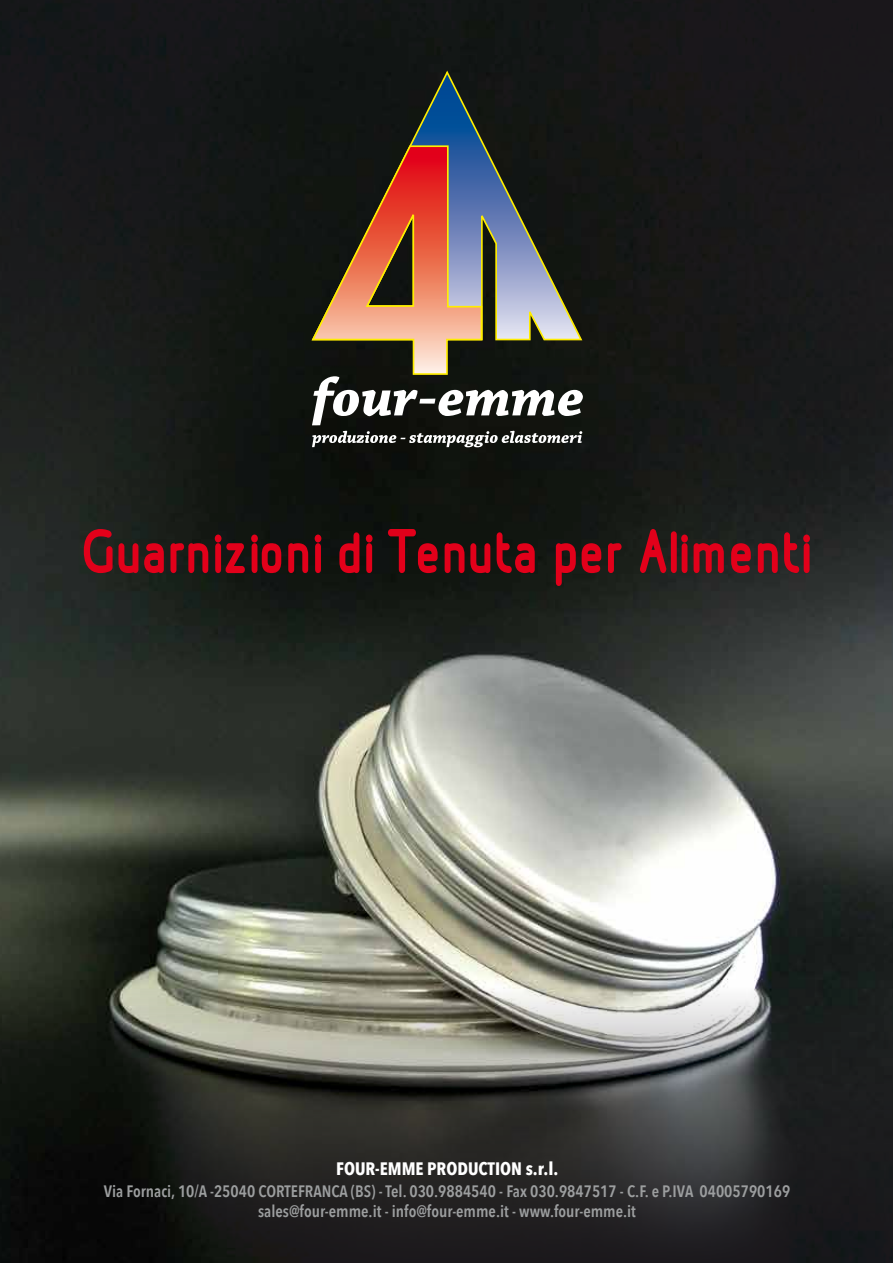
<style>
.page{position:relative;width:893px;height:1263px;background:#fff}
.page>*{position:absolute;margin:0;border:0;box-sizing:border-box;transform-origin:0 0}
.t1{font:700 66.75px "Designio";color:#e2001a;scale:.84 1}
.t2{font:700 18px "Avenir Next Condensed";color:#fff}
.t3{font:600 16.5px/19.8px "Avenir Next Condensed";color:#9c9e9f;text-align:center}
</style>
<div class="page">
<img style="left:0;top:550px;width:893px;height:437px">
<div style="left:0;top:0;width:893px;height:550px;background:linear-gradient(to right,#141816,#161717)"></div>
<svg style="left:0;top:987px;width:893px;height:276px;background:#3b3c39"></svg>
<svg style="left:310px;top:70px;width:274px;height:271px;background:#141f23"></svg>
<svg style="left:310px;top:145px;width:273px;height:280px;background:#67534c"></svg>
<svg style="left:312px;top:431px;width:270px;height:16px"></svg>
<h1 class="t1" style="left:82px;top:515px;width:871px">Guarnizioni di Tenuta per Alimenti</h1>
<p class="t2" style="left:336px;top:1157px;width:224px">FOUR-EMME PRODUCTION s.r.l.</p>
<p class="t3" style="left:104px;top:1181px;width:688px">Via Fornaci, 10/A -25040 CORTEFRANCA (BS) - Tel. 030.9884540 - Fax 030.9847517 - C.F. e P.IVA 04005790169 sales@four-emme.it - info@four-emme.it - www.four-emme.it</p>
</div>
